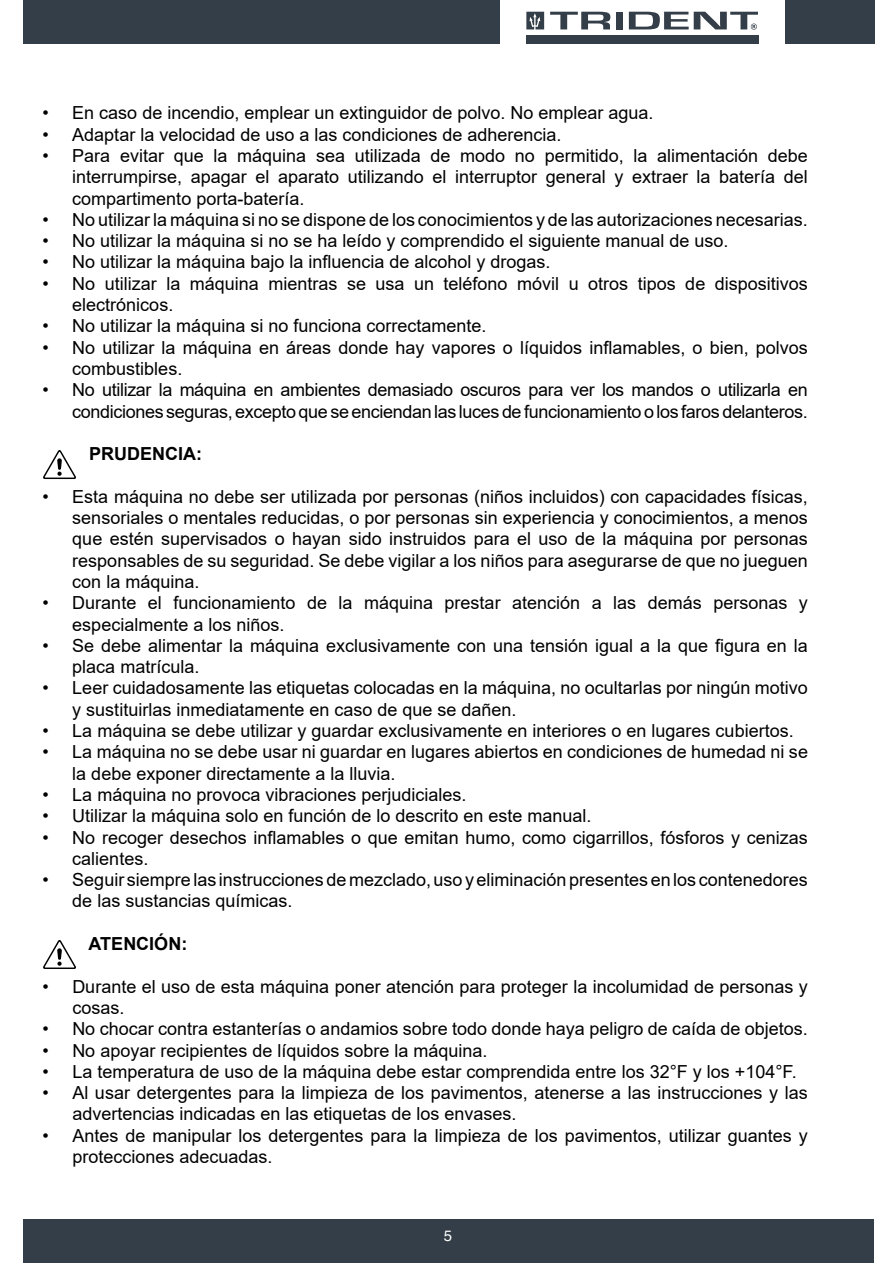
<style>
.page{position:relative;width:893px;height:1263px;background:#fff}
.page>*{position:absolute;margin:0;border:0;box-sizing:border-box;transform-origin:0 0}
.t1{font:18px/21.3px "Arial";color:#000}
.t2{font:18px/21.3px "Arial";letter-spacing:-.02em;color:#000;text-align:right}
.t3{font:700 18px "Arial";color:#000}
.t4{font:15px "Helvetica";color:#fff}
</style>
<div class="page">
<svg style="left:43px;top:450px;width:33px;height:29px"></svg>
<svg style="left:43px;top:940px;width:33px;height:29px"></svg>
<svg style="left:550px;top:12px;width:60px;height:17px"></svg>
<div style="left:616px;top:12px;width:6px;height:17px;background:#343e48"></div>
<div style="left:526px;top:35px;width:233px;height:9px;background:#343e48"></div>
<svg style="left:526px;top:12px;width:18px;height:17px"></svg>
<svg style="left:629px;top:12px;width:129px;height:18px"></svg>
<div style="left:785px;top:0;width:89px;height:44px;background:#343e48"></div>
<div style="left:23px;top:0;width:477px;height:44px;background:#343e48"></div>
<div style="left:23px;top:1219px;width:850px;height:44px;background:#343e48"></div>
<p class="t1" style="left:43px;top:102px;width:613px">• En caso de incendio, emplear un extinguidor de polvo. No emplear agua.</p>
<p class="t1" style="left:43px;top:124px;width:521px">• Adaptar la velocidad de uso a las condiciones de adherencia.</p>
<p class="t1" style="left:72px;top:145px;width:737px;text-align:justify;text-indent:-30px">• Para evitar que la máquina sea utilizada de modo no permitido, la alimentación debe interrumpirse, apagar el aparato utilizando el interruptor general y extraer la batería del compartimento porta-batería.</p>
<p class="t1" style="left:43px;top:209px;width:767px">• No utilizar la máquina si no se dispone de los conocimientos y de las autorizaciones necesarias.</p>
<p class="t1" style="left:43px;top:230px;width:688px">• No utilizar la máquina si no se ha leído y comprendido el siguiente manual de uso.</p>
<p class="t1" style="left:43px;top:251px;width:509px">• No utilizar la máquina bajo la influencia de alcohol y drogas.</p>
<p class="t1" style="left:72px;top:273px;width:737px;text-indent:-30px">• No utilizar la máquina mientras se usa un teléfono móvil u otros tipos de dispositivos electrónicos.</p>
<p class="t1" style="left:43px;top:315px;width:445px">• No utilizar la máquina si no funciona correctamente.</p>
<p class="t1" style="left:72px;top:337px;width:737px;text-indent:-30px">• No utilizar la máquina en áreas donde hay vapores o líquidos inflamables, o bien, polvos combustibles.</p>
<p class="t2" style="left:43px;top:379px;width:767px">• No utilizar la máquina en ambientes demasiado oscuros para ver los mandos o utilizarla en condiciones seguras, excepto que se enciendan las luces de funcionamiento o los faros delanteros.</p>
<p class="t3" style="left:89px;top:441px;width:114px">PRUDENCIA:</p>
<p class="t1" style="left:72px;top:486px;width:737px;text-align:justify;text-indent:-30px">• Esta máquina no debe ser utilizada por personas (niños incluidos) con capacidades físicas, sensoriales o mentales reducidas, o por personas sin experiencia y conocimientos, a menos que estén supervisados o hayan sido instruidos para el uso de la máquina por personas responsables de su seguridad. Se debe vigilar a los niños para asegurarse de que no jueguen con la máquina.</p>
<p class="t1" style="left:72px;top:592px;width:737px;text-indent:-30px">• Durante el funcionamiento de la máquina prestar atención a las demás personas y especialmente a los niños.</p>
<p class="t1" style="left:72px;top:635px;width:737px;text-indent:-30px">• Se debe alimentar la máquina exclusivamente con una tensión igual a la que figura en la placa matrícula.</p>
<p class="t1" style="left:72px;top:677px;width:737px;text-indent:-30px">• Leer cuidadosamente las etiquetas colocadas en la máquina, no ocultarlas por ningún motivo y sustituirlas inmediatamente en caso de que se dañen.</p>
<p class="t1" style="left:43px;top:720px;width:753px">• La máquina se debe utilizar y guardar exclusivamente en interiores o en lugares cubiertos.</p>
<p class="t1" style="left:72px;top:741px;width:737px;text-indent:-30px">• La máquina no se debe usar ni guardar en lugares abiertos en condiciones de humedad ni se la debe exponer directamente a la lluvia.</p>
<p class="t1" style="left:43px;top:784px;width:425px">• La máquina no provoca vibraciones perjudiciales.</p>
<p class="t1" style="left:43px;top:805px;width:550px">• Utilizar la máquina solo en función de lo descrito en este manual.</p>
<p class="t1" style="left:72px;top:826px;width:737px;text-indent:-30px">• No recoger desechos inflamables o que emitan humo, como cigarrillos, fósforos y cenizas calientes.</p>
<p class="t1" style="left:72px;top:869px;width:737px;text-indent:-30px">• Seguir siempre las instrucciones de mezclado, uso y eliminación presentes en los contenedores de las sustancias químicas.</p>
<p class="t3" style="left:89px;top:931px;width:100px">ATENCIÓN:</p>
<p class="t1" style="left:72px;top:975px;width:737px;text-indent:-30px">• Durante el uso de esta máquina poner atención para proteger la incolumidad de personas y cosas.</p>
<p class="t1" style="left:43px;top:1018px;width:767px">• No chocar contra estanterías o andamios sobre todo donde haya peligro de caída de objetos.</p>
<p class="t1" style="left:43px;top:1039px;width:446px">• No apoyar recipientes de líquidos sobre la máquina.</p>
<p class="t1" style="left:43px;top:1061px;width:756px">• La temperatura de uso de la máquina debe estar comprendida entre los 32°F y los +104°F.</p>
<p class="t1" style="left:72px;top:1082px;width:737px;text-indent:-30px">• Al usar detergentes para la limpieza de los pavimentos, atenerse a las instrucciones y las advertencias indicadas en las etiquetas de los envases.</p>
<p class="t1" style="left:72px;top:1125px;width:737px;text-indent:-30px">• Antes de manipular los detergentes para la limpieza de los pavimentos, utilizar guantes y protecciones adecuadas.</p>
<p class="t4" style="left:444px;top:1224px;width:10px">5</p>
</div>
